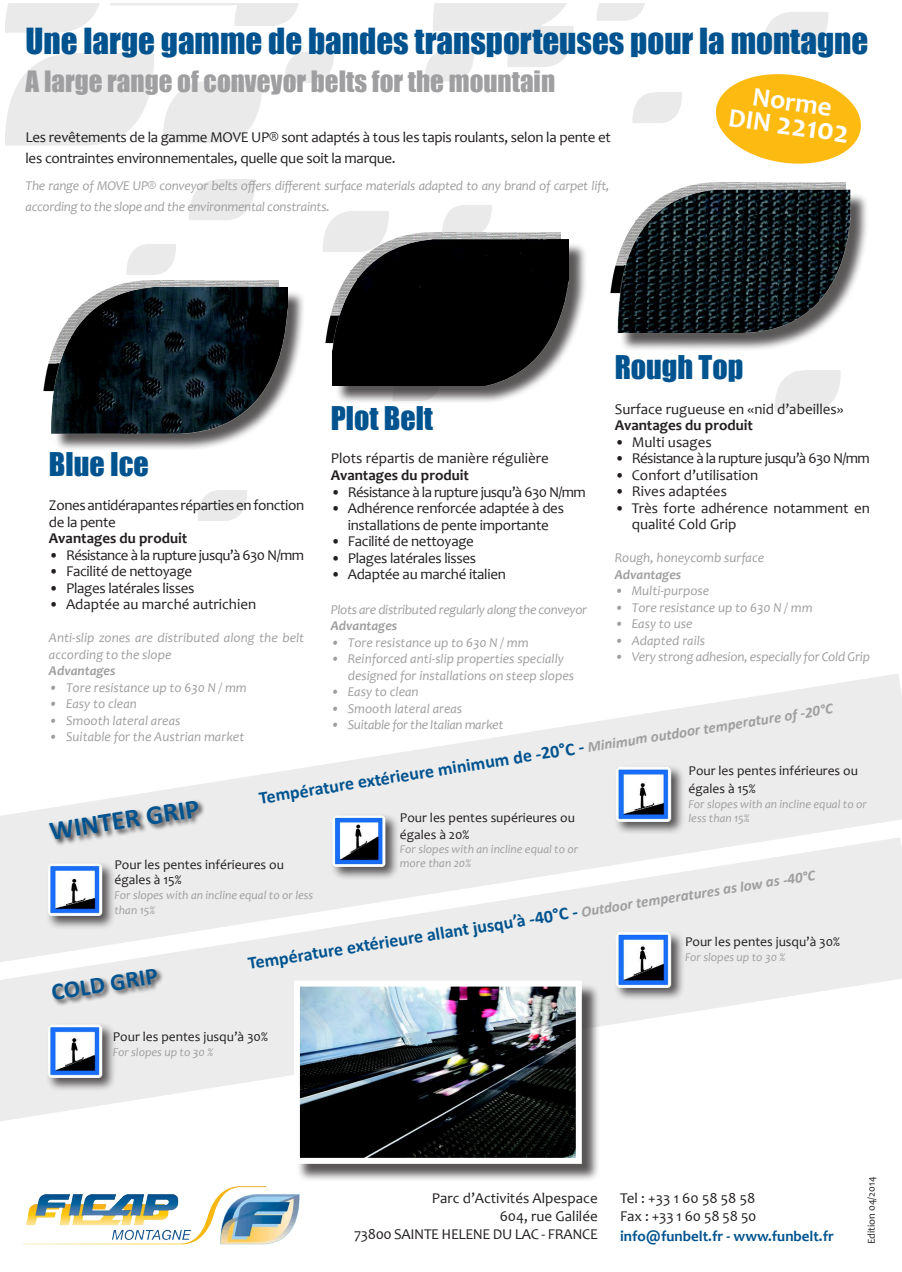
<style>
.page{position:relative;width:902px;height:1272px;background:#fff}
.page>*{position:absolute;margin:0;border:0;box-sizing:border-box;transform-origin:0 0}
.t1{font:33px "Impact";color:#00538f}
.t2{font:700 31.5px "Candara";color:#fff}
.t3{font:30px "Impact";color:#00538f}
.t4{font:27px "Impact";color:#9f9fa1}
.t5{font:700 27px "Calibri";color:#00538f}
.t6{font:700 27px "Candara";color:#fff}
.t7{font:700 24px "Calibri";color:#00538f}
.t8{font:700 18px "Calibri";color:#00538f}
.t9{font:15px/16.5px "Candara";letter-spacing:-.02em;color:#231f20}
.t10{font:15px/16.5px "Candara";color:#231f20}
.t11{font:15px "Candara";letter-spacing:-.04em;color:#231f20}
.t12{font:700 15px "Candara";color:#231f20}
.t13{font:700 15px "Candara";color:#00538f}
.t14{font:italic 13.5px/16.5px "Candara";color:#9f9fa1}
.t15{font:13.5px/15px "Candara";color:#231f20}
.t16{font:italic 13.5px/21px "Candara";letter-spacing:-.02em;color:#9f9fa1}
.t17{font:italic 13.5px "Candara";letter-spacing:-.025em;color:#9f9fa1}
.t18{font:italic 700 13.5px "Candara";color:#9f9fa1}
.t19{font:italic 12px/15px "Candara";color:#9f9fa1}
.t20{font:10.5px "Candara";color:#231f20}
.s1{font-size:27px}
.s2{font-style:italic;font-size:15px;color:#9f9fa1}
</style>
<div class="page">
<img style="left:6px;top:3px;width:845px;height:517px">
<svg style="left:712px;top:70px;width:149px;height:98px"></svg>
<svg style="left:0;top:971px;width:901px;height:150px"></svg>
<svg style="left:0;top:674px;width:901px;height:297px;fill:#ececec"></svg>
<img style="left:609px;top:182px;width:5px;height:147px">
<img style="left:324px;top:232px;width:236px;height:147px">
<img style="left:43px;top:281px;width:235px;height:147px">
<img style="left:23px;top:1186px;width:277px;height:59px">
<div style="left:619px;top:192px;width:249px;height:159px;background:#231f20;opacity:.75"></div>
<img style="left:614px;top:161px;width:236px;height:179px">
<div style="left:54px;top:290px;width:251px;height:161px;background:#231f20;opacity:.75"></div>
<img style="left:51px;top:288px;width:236px;height:145px">
<div style="left:335px;top:242px;width:253px;height:162px;background:#231f20;opacity:.75"></div>
<img style="left:333px;top:239px;width:236px;height:146px">
<div style="left:45px;top:1022px;width:71px;height:69px;background:#231f20;opacity:.75"></div>
<img style="left:38px;top:1016px;width:72px;height:61px">
<div style="left:45px;top:861px;width:71px;height:68px;background:#231f20;opacity:.75"></div>
<img style="left:38px;top:855px;width:71px;height:60px">
<div style="left:613px;top:764px;width:72px;height:71px;background:#231f20;opacity:.75"></div>
<img style="left:606px;top:758px;width:72px;height:63px">
<div style="left:330px;top:812px;width:69px;height:68px;background:#231f20;opacity:.75"></div>
<img style="left:323px;top:807px;width:69px;height:59px">
<div style="left:613px;top:929px;width:71px;height:72px;background:#231f20;opacity:.75"></div>
<img style="left:606px;top:924px;width:72px;height:63px">
<div style="left:48px;top:799px;width:157px;height:47px;background:#231f20;opacity:.85"></div>
<div style="left:51px;top:967px;width:113px;height:40px;background:#231f20;opacity:.85"></div>
<div style="left:296px;top:982px;width:304px;height:200px;background:#231f20;opacity:.75"></div>
<img style="left:301px;top:987px;width:273px;height:169px">
<div style="left:294px;top:980px;width:287px;height:183px;border:6px solid #fff"></div>
<p class="t1" style="left:26px;top:15px;width:844px">Une large gamme de bandes transporteuses pour la montagne</p>
<p class="t4" style="left:26px;top:60px;width:531px">A large range of conveyor belts for the mountain</p>
<p class="t9" style="left:26px;top:128px;width:586px">Les revêtements de la gamme MOVE UP® sont adaptés à tous les tapis roulants, selon la pente et</p>
<p class="t9" style="left:26px;top:150px;width:371px">les contraintes environnementales, quelle que soit la marque.</p>
<p class="t16" style="left:26px;top:174px;width:585px">The range of MOVE UP® conveyor belts offers different surface materials adapted to any brand of carpet lift, according to the slope and the environmental constraints.</p>
<p class="t6" style="left:755px;top:79px;width:81px;rotate:8deg">Norme</p>
<p class="t2" style="left:731px;top:96px;width:123px;rotate:8deg"><span class="s1">DIN</span> 22102</p>
<p class="t3" style="left:614px;top:344px;width:130px">Rough Top</p>
<p class="t10" style="left:614px;top:400px;width:230px">Surface rugueuse en «nid d’abeilles»</p>
<p class="t12" style="left:614px;top:416px;width:140px">Avantages du produit</p>
<p class="t10" style="left:614px;top:433px;width:98px">• Multi usages</p>
<p class="t11" style="left:614px;top:449px;width:257px">• Résistance à la rupture jusqu’à 630 N/mm</p>
<p class="t10" style="left:614px;top:466px;width:145px">• Confort d’utilisation</p>
<p class="t10" style="left:614px;top:483px;width:114px">• Rives adaptées</p>
<p class="t10" style="left:631px;top:499px;width:240px;text-indent:-17px">• Très forte adhérence notamment en qualité Cold Grip</p>
<p class="t14" style="left:614px;top:549px;width:151px">Rough, honeycomb surface</p>
<p class="t18" style="left:614px;top:566px;width:68px">Advantages</p>
<p class="t14" style="left:614px;top:582px;width:96px">• Multi-purpose</p>
<p class="t14" style="left:614px;top:599px;width:199px">• Tore resistance up to 630 N / mm</p>
<p class="t14" style="left:614px;top:615px;width:79px">• Easy to use</p>
<p class="t14" style="left:614px;top:632px;width:92px">• Adapted rails</p>
<p class="t14" style="left:614px;top:648px;width:257px">• Very strong adhesion, especially for Cold Grip</p>
<p class="t3" style="left:331px;top:395px;width:104px">Plot Belt</p>
<p class="t10" style="left:331px;top:450px;width:220px">Plots répartis de manière régulière</p>
<p class="t12" style="left:331px;top:465px;width:140px">Avantages du produit</p>
<p class="t11" style="left:331px;top:482px;width:257px">• Résistance à la rupture jusqu’à 630 N/mm</p>
<p class="t9" style="left:331px;top:499px;width:235px;text-align:center">• Adhérence renforcée adaptée à des installations de pente importante</p>
<p class="t9" style="left:331px;top:532px;width:145px">• Facilité de nettoyage</p>
<p class="t9" style="left:331px;top:549px;width:147px">• Plages latérales lisses</p>
<p class="t9" style="left:331px;top:565px;width:177px">• Adaptée au marché italien</p>
<p class="t17" style="left:331px;top:600px;width:258px">Plots are distributed regularly along the conveyor</p>
<p class="t18" style="left:331px;top:617px;width:68px">Advantages</p>
<p class="t14" style="left:331px;top:633px;width:199px">• Tore resistance up to 630 N / mm</p>
<p class="t14" style="left:348px;top:650px;width:228px;text-indent:-17px">• Reinforced anti-slip properties specially designed for installations on steep slopes</p>
<p class="t14" style="left:331px;top:683px;width:89px">• Easy to clean</p>
<p class="t14" style="left:331px;top:699px;width:133px">• Smooth lateral areas</p>
<p class="t17" style="left:331px;top:716px;width:174px">• Suitable for the Italian market</p>
<p class="t3" style="left:49px;top:440px;width:101px">Blue Ice</p>
<p class="t9" style="left:49px;top:497px;width:257px">Zones antidérapantes réparties en fonction de la pente</p>
<p class="t12" style="left:49px;top:529px;width:140px">Avantages du produit</p>
<p class="t11" style="left:49px;top:545px;width:257px">• Résistance à la rupture jusqu’à 630 N/mm</p>
<p class="t9" style="left:49px;top:563px;width:145px">• Facilité de nettoyage</p>
<p class="t9" style="left:49px;top:579px;width:147px">• Plages latérales lisses</p>
<p class="t10" style="left:49px;top:596px;width:209px">• Adaptée au marché autrichien</p>
<p class="t14" style="left:49px;top:629px;width:257px">Anti-slip zones are distributed along the belt according to the slope</p>
<p class="t18" style="left:49px;top:662px;width:68px">Advantages</p>
<p class="t14" style="left:49px;top:679px;width:199px">• Tore resistance up to 630 N / mm</p>
<p class="t14" style="left:49px;top:695px;width:89px">• Easy to clean</p>
<p class="t14" style="left:49px;top:712px;width:133px">• Smooth lateral areas</p>
<p class="t14" style="left:49px;top:728px;width:197px">• Suitable for the Austrian market</p>
<p class="t8" style="left:257px;top:786px;width:581px;rotate:-9deg">Température extérieure minimum de -20°C - <span class="s2">Minimum outdoor temperature of -20°C</span></p>
<p class="t15" style="left:688px;top:761px;width:171px;line-height:18px">Pour les pentes inférieures ou égales à 15%</p>
<p class="t19" style="left:688px;top:796px;width:180px">For slopes with an incline equal to or</p>
<p class="t5" style="left:47px;top:814px;width:153px;rotate:-9deg">WINTER GRIP</p>
<p class="t15" style="left:400px;top:810px;width:176px">Pour les pentes supérieures ou</p>
<p class="t19" style="left:688px;top:810px;width:63px">less than 15%</p>
<p class="t15" style="left:400px;top:826px;width:71px">égales à 20%</p>
<p class="t19" style="left:400px;top:841px;width:180px;line-height:14.4px">For slopes with an incline equal to or more than 20%</p>
<p class="t15" style="left:114px;top:857px;width:171px">Pour les pentes inférieures ou égales à 15%</p>
<p class="t19" style="left:114px;top:887px;width:200px">For slopes with an incline equal to or less than 15%</p>
<p class="t8" style="left:246px;top:952px;width:575px;rotate:-9deg">Température extérieure allant jusqu’à -40°C - <span class="s2">Outdoor temperatures as low as -40°C</span></p>
<p class="t15" style="left:685px;top:934px;width:156px">Pour les pentes jusqu’à 30%</p>
<p class="t19" style="left:685px;top:949px;width:102px">For slopes up to 30 %</p>
<p class="t7" style="left:49px;top:977px;width:109px;rotate:-9deg">COLD GRIP</p>
<p class="t15" style="left:113px;top:1029px;width:156px">Pour les pentes jusqu’à 30%</p>
<p class="t19" style="left:113px;top:1044px;width:102px">For slopes up to 30 %</p>
<p class="t10" style="left:432px;top:1189px;width:167px">Parc d’Activités Alpespace</p>
<p class="t10" style="left:499px;top:1207px;width:100px">604, rue Galilée</p>
<p class="t9" style="left:354px;top:1225px;width:245px">73800 SAINTE HELENE DU LAC - FRANCE</p>
<p class="t10" style="left:620px;top:1189px;width:137px">Tel : +33 1 60 58 58 58</p>
<p class="t9" style="left:620px;top:1207px;width:138px">Fax : +33 1 60 58 58 50</p>
<p class="t13" style="left:620px;top:1226px;width:215px">info@funbelt.fr - www.funbelt.fr</p>
<p class="t20" style="left:864px;top:1244px;width:69px;rotate:-90deg">Edition 04/2014</p>
</div>
